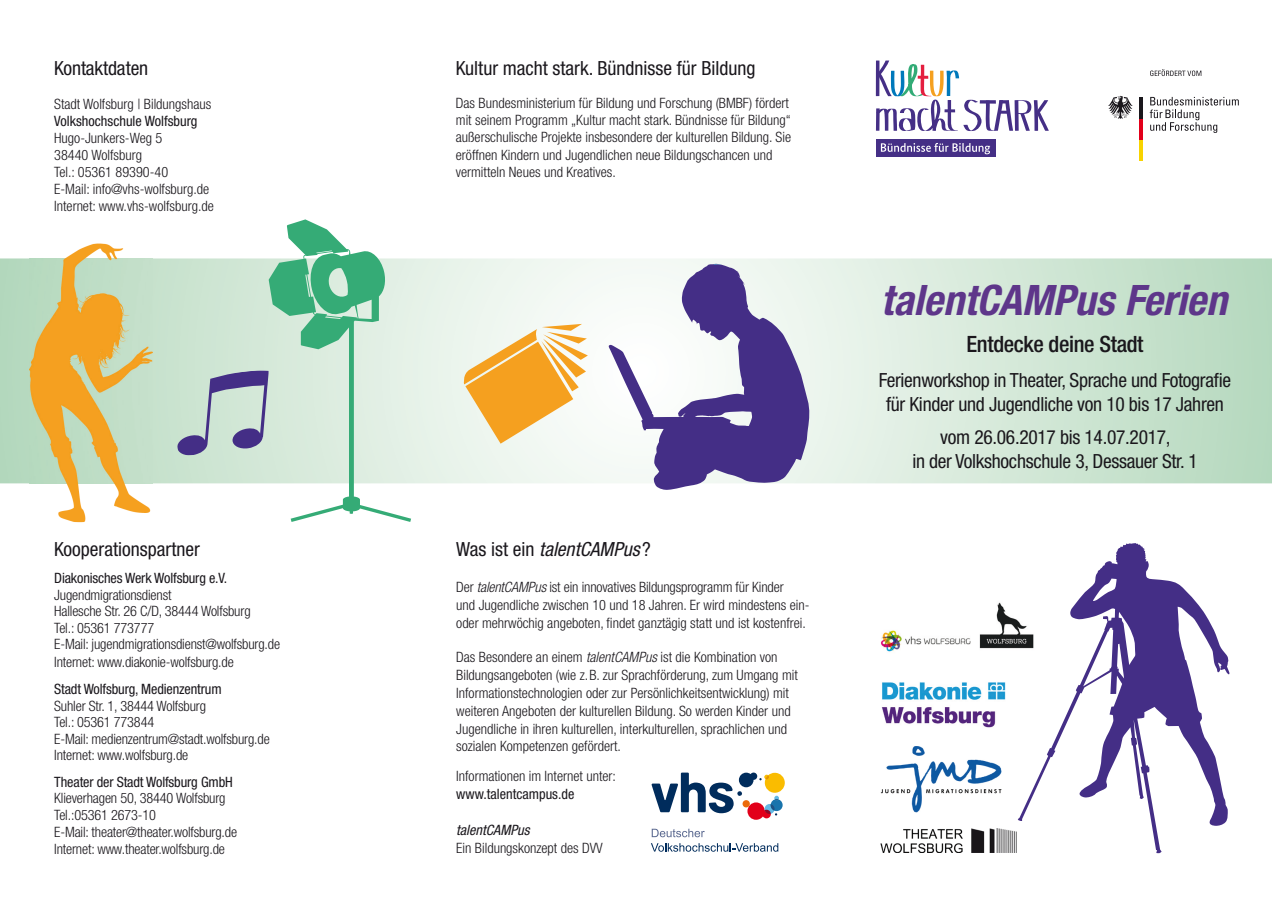
<style>
.page{position:relative;width:1272px;height:902px;background:#fff}
.page>*{position:absolute;margin:0;border:0;box-sizing:border-box;transform-origin:0 0}
.t1{font:italic 700 condensed 42px "Helvetica Neue LT Std";color:#5e368a}
.t2{font:500 condensed 22.5px "Helvetica Neue LT Std";letter-spacing:-.015em;color:#1a171c}
.t3{font:condensed 19.5px/24px "Helvetica Neue LT Std";letter-spacing:-.015em;color:#1a171c;text-align:center}
.t4{font:italic condensed 19.5px "Helvetica Neue LT Std";color:#1a171c}
.t5{font:300 condensed 14.25px/17.1px "Helvetica Neue LT Std";color:#1a171c}
.t6{font:condensed 14.25px "Helvetica Neue LT Std";letter-spacing:-.01em;color:#1a171c}
.t7{font:italic condensed 14.25px "Helvetica Neue LT Std";color:#1a171c}
.s1{font-style:normal}
.s2{font-style:italic}
</style>
<div class="page">
<div style="left:875px;top:139px;width:120px;height:18px;background:#452f86"></div>
<svg style="left:880px;top:143px;width:110px;height:11px"></svg>
<svg style="left:875px;top:60px;width:4px;height:36px"></svg>
<svg style="left:876px;top:60px;width:172px;height:71px"></svg>
<svg style="left:1149px;top:97px;width:89px;height:36px"></svg>
<svg style="left:1139px;top:139px;width:3px;height:21px"></svg>
<svg style="left:1139px;top:118px;width:3px;height:21px"></svg>
<svg style="left:1139px;top:97px;width:3px;height:21px"></svg>
<svg style="left:1108px;top:96px;width:24px;height:23px"></svg>
<svg style="left:1150px;top:69px;width:51px;height:7px"></svg>
<svg style="left:0;top:258px;width:1271px;height:225px;background:#d5e9d9"></svg>
<img style="left:30px;top:243px;width:122px;height:279px">
<img style="left:30px;top:258px;width:122px;height:225px">
<svg style="left:177px;top:219px;width:234px;height:303px"></svg>
<svg style="left:464px;top:324px;width:124px;height:119px"></svg>
<svg style="left:608px;top:264px;width:201px;height:226px"></svg>
<svg style="left:651px;top:828px;width:53px;height:9px"></svg>
<svg style="left:651px;top:843px;width:127px;height:8px"></svg>
<svg style="left:651px;top:772px;width:133px;height:47px"></svg>
<svg style="left:1017px;top:543px;width:212px;height:310px"></svg>
<img style="left:880px;top:746px;width:121px;height:66px">
<img style="left:881px;top:667px;width:146px;height:78px">
<img style="left:880px;top:828px;width:136px;height:24px">
<img style="left:881px;top:598px;width:166px;height:60px">
<h3 class="t3" style="left:54px;top:55px;width:96px">Kontaktdaten</h3>
<p class="t5" style="left:54px;top:95px;width:159px">Stadt Wolfsburg | Bildungshaus</p>
<p class="t6" style="left:54px;top:113px;width:145px">Volkshochschule Wolfsburg</p>
<p class="t5" style="left:54px;top:129px;width:161px">Hugo-Junkers-Weg 5<br>38440 Wolfsburg<br>Tel.: 05361 89390-40<br>E-Mail: info@vhs-wolfsburg.de<br>Internet: www.vhs-wolfsburg.de</p>
<h3 class="t3" style="left:54px;top:537px;width:147px">Kooperationspartner</h3>
<p class="t6" style="left:54px;top:570px;width:174px">Diakonisches Werk Wolfsburg e.V.</p>
<p class="t5" style="left:54px;top:586px;width:227px;line-height:16.5px">Jugendmigrationsdienst<br>Hallesche Str. 26 C/D, 38444 Wolfsburg<br>Tel.: 05361 773777<br>E-Mail: jugendmigrationsdienst@wolfsburg.de</p>
<p class="t5" style="left:54px;top:653px;width:181px">Internet: www.diakonie-wolfsburg.de</p>
<p class="t6" style="left:54px;top:680px;width:169px">Stadt Wolfsburg, Medienzentrum</p>
<p class="t5" style="left:54px;top:697px;width:217px;line-height:16.5px">Suhler Str. 1, 38444 Wolfsburg<br>Tel.: 05361 773844<br>E-Mail: medienzentrum@stadt.wolfsburg.de<br>Internet: www.wolfsburg.de</p>
<p class="t6" style="left:54px;top:773px;width:180px">Theater der Stadt Wolfsburg GmbH</p>
<p class="t5" style="left:54px;top:790px;width:184px;line-height:16.5px">Klieverhagen 50, 38440 Wolfsburg<br>Tel.:05361 2673-10<br>E-Mail: theater@theater.wolfsburg.de</p>
<p class="t5" style="left:54px;top:840px;width:172px">Internet: www.theater.wolfsburg.de</p>
<h3 class="t3" style="left:456px;top:55px;width:301px">Kultur macht stark. Bündnisse für Bildung</h3>
<p class="t5" style="left:456px;top:94px;width:337px">Das Bundesministerium für Bildung und Forschung (BMBF) fördert mit seinem Programm „Kultur macht stark. Bündnisse für Bildung“ außerschulische Projekte insbesondere der kulturellen Bildung. Sie eröffnen Kindern und Jugendlichen neue Bildungschancen und vermitteln Neues und Kreatives.</p>
<h3 class="t4" style="left:456px;top:538px;width:196px"><span class="s1">Was ist ein</span> talentCAMPus <span class="s1">?</span></h3>
<p class="t5" style="left:456px;top:578px;width:355px;line-height:17.9px">Der <span class="s2">talentCAMPus</span> ist ein innovatives Bildungsprogramm für Kinder<br>und Jugendliche zwischen 10 und 18 Jahren. Er wird mindestens ein&shy;oder mehrwöchig angeboten, findet ganztägig statt und ist kostenfrei.</p>
<p class="t5" style="left:456px;top:648px;width:343px;line-height:17.9px">Das Besondere an einem <span class="s2">talentCAMPus</span> ist die Kombination von Bildungsangeboten (wie z. B. zur Sprachförderung, zum Umgang mit Informationstechnologien oder zur Persönlichkeitsentwicklung) mit weiteren Angeboten der kulturellen Bildung. So werden Kinder und Jugendliche in ihren kulturellen, interkulturellen, sprachlichen und sozialen Kompetenzen gefördert.</p>
<p class="t5" style="left:456px;top:767px;width:161px">Informationen im Internet unter:</p>
<p class="t6" style="left:456px;top:785px;width:120px">www.talentcampus.de</p>
<p class="t7" style="left:456px;top:821px;width:75px">talentCAMPus</p>
<p class="t5" style="left:456px;top:839px;width:148px">Ein Bildungskonzept des DVV</p>
<h1 class="t1" style="left:880px;top:275px;width:347px">talentCAMPus Ferien</h1>
<h2 class="t2" style="left:966px;top:331px;width:178px">Entdecke deine Stadt</h2>
<h3 class="t3" style="left:878px;top:367px;width:354px">Ferienworkshop in Theater, Sprache und Fotografie für Kinder und Jugendliche von 10 bis 17 Jahren</h3>
<h3 class="t3" style="left:912px;top:424px;width:287px">vom 26.06.2017 bis 14.07.2017,<br>in der Volkshochschule 3, Dessauer Str. 1</h3>
</div>
